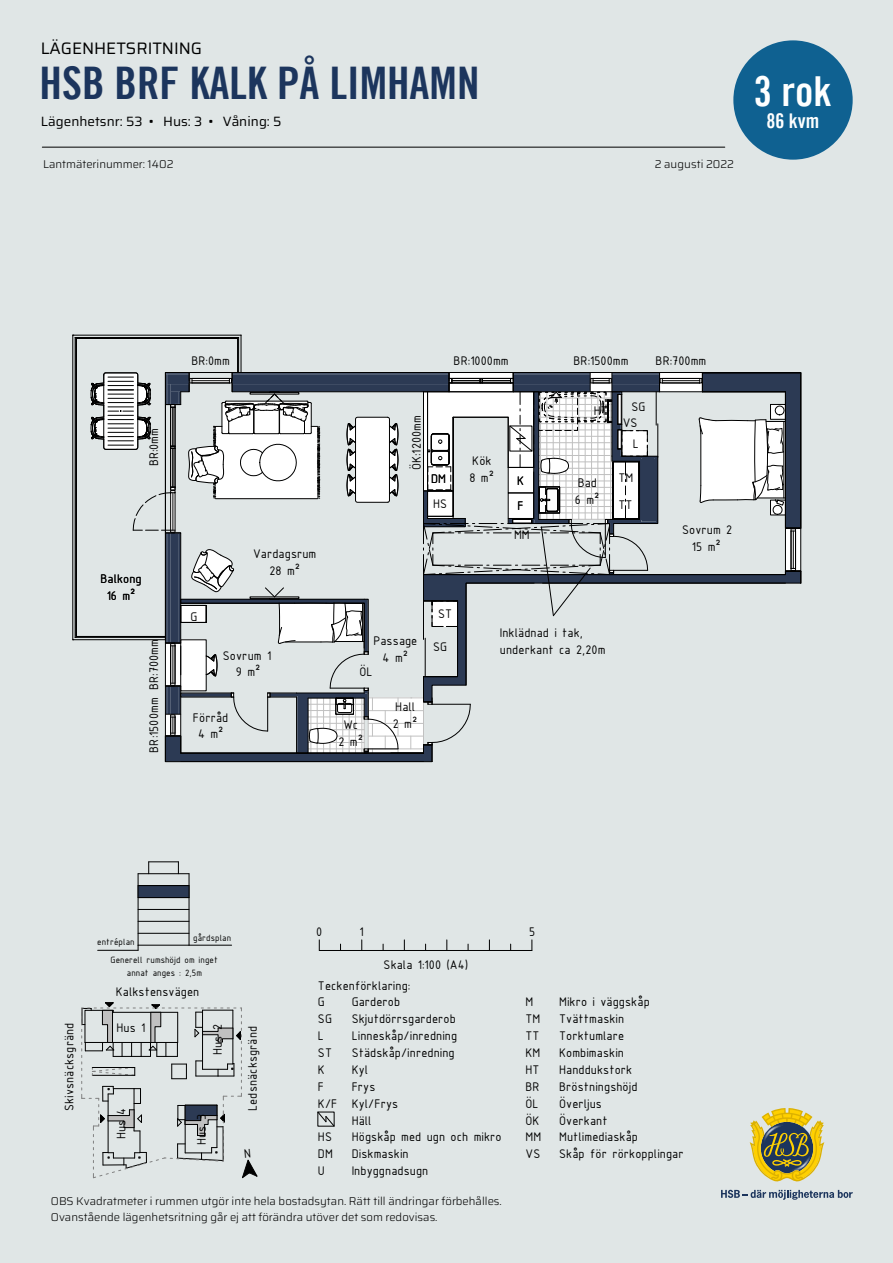
<style>
.page{position:relative;width:893px;height:1263px;background:#e0e6e6}
.page>*{position:absolute;margin:0;border:0;box-sizing:border-box;transform-origin:0 0}
.t1{font:45px "Trade Gothic LT Bold Cond Twenty";color:#1c355d}
.t2{font:41.4px "Trade Gothic LT Bold Cond Twenty";color:#feffff}
.t3{font:20.25px "Trade Gothic LT Bold Cond Twenty";color:#feffff}
.t4{font:16.65px "Saira";color:#000}
.t5{font:13.5px/17px "ISOCPEUR";letter-spacing:.005em;color:#000}
.t6{font:13.5px "Saira";color:#000}
.t7{font:300 11.25px/16.4px "Saira";color:#000}
.t8{font:9.9px/12.5px "ISOCPEUR";letter-spacing:.005em;color:#000;text-align:center}
.t9{font:9.75px "ISOCPEUR";letter-spacing:.005em;color:#000}
</style>
<div class="page">
<div style="left:733px;top:40px;width:120px;height:120px;background:#0f6191;border-radius:50%"></div>
<svg style="left:750px;top:1108px;width:74px;height:74px"></svg>
<svg style="left:721px;top:1190px;width:132px;height:10px"></svg>
<img style="left:761px;top:1122px;width:52px;height:54px">
<svg style="left:73px;top:335px;width:729px;height:427px"></svg>
<hr style="left:319px;top:950px;width:213px;height:1px;background:#000">
<hr style="left:138px;top:873px;width:51px;height:1px;background:#000">
<svg style="left:148px;top:862px;width:31px;height:12px"></svg>
<hr style="left:189px;top:945px;width:43px;height:1px;background:#000">
<hr style="left:98px;top:950px;width:40px;height:1px;background:#000">
<hr style="left:189px;top:874px;width:1px;height:71px;background:#000">
<hr style="left:138px;top:874px;width:1px;height:71px;background:#000">
<hr style="left:138px;top:909px;width:51px;height:1px;background:#000">
<hr style="left:138px;top:921px;width:51px;height:1px;background:#000">
<hr style="left:138px;top:933px;width:51px;height:1px;background:#000">
<hr style="left:138px;top:945px;width:51px;height:1px;background:#000">
<div style="left:138px;top:886px;width:51px;height:12px;background:#2c3a54"></div>
<div style="left:138px;top:885px;width:51px;height:13px;border:1px solid #000"></div>
<svg style="left:317px;top:1111px;width:18px;height:16px"></svg>
<hr style="left:42px;top:147px;width:683px;height:1px;background:#000">
<svg style="left:81px;top:1002px;width:177px;height:177px"></svg>
<p class="t4" style="left:41px;top:35px;width:163px">LÄGENHETSRITNING</p>
<h1 class="t1" style="left:40px;top:55px;width:441px">HSB BRF KALK PÅ LIMHAMN</h1>
<h2 class="t2" style="left:754px;top:66px;width:80px">3 rok</h2>
<p class="t6" style="left:41px;top:111px;width:242px">Lägenhetsnr: 53 • Hus: 3 • Våning: 5</p>
<h3 class="t3" style="left:766px;top:109px;width:54px">86 kvm</h3>
<p class="t7" style="left:43px;top:155px;width:132px">Lantmäterinummer: 1402</p>
<p class="t7" style="left:655px;top:155px;width:81px">2 augusti 2022</p>
<p class="t5" style="left:145px;top:466px;width:40px;rotate:-90deg">BR:0mm</p>
<p class="t5" style="left:100px;top:570px;width:43px;text-align:center">Balkong<br>16 m²</p>
<p class="t5" style="left:145px;top:690px;width:52px;rotate:-90deg">BR:700mm</p>
<p class="t5" style="left:145px;top:753px;width:57px;rotate:-90deg">BR:1500mm</p>
<p class="t5" style="left:191px;top:352px;width:40px">BR:0mm</p>
<p class="t5" style="left:454px;top:352px;width:57px">BR:1000mm</p>
<p class="t5" style="left:573px;top:352px;width:57px">BR:1500mm</p>
<p class="t5" style="left:656px;top:352px;width:52px">BR:700mm</p>
<p class="t5" style="left:191px;top:607px;width:8px">G</p>
<p class="t5" style="left:253px;top:545px;width:65px;text-align:center">Vardagsrum<br>28 m²</p>
<p class="t5" style="left:223px;top:646px;width:50px;text-align:center">Sovrum 1<br>9 m²</p>
<p class="t5" style="left:193px;top:708px;width:37px;text-align:center">Förråd<br>4 m²</p>
<p class="t5" style="left:408px;top:470px;width:57px;rotate:-90deg">ÖK:1200mm</p>
<p class="t5" style="left:469px;top:452px;width:26px">Kök<br>8 m²</p>
<p class="t5" style="left:431px;top:470px;width:16px">DM</p>
<p class="t5" style="left:517px;top:467px;width:8px;line-height:25.5px">K<br>F</p>
<p class="t5" style="left:514px;top:525px;width:17px">MM</p>
<p class="t5" style="left:433px;top:495px;width:15px">HS</p>
<p class="t5" style="left:594px;top:402px;width:15px">HT</p>
<p class="t5" style="left:575px;top:474px;width:26px">Bad<br>6 m²</p>
<p class="t5" style="left:631px;top:397px;width:15px">SG</p>
<p class="t5" style="left:623px;top:413px;width:16px">VS</p>
<p class="t5" style="left:633px;top:435px;width:8px">L</p>
<p class="t5" style="left:618px;top:464px;width:16px;line-height:26.8px">TM<br>TT</p>
<p class="t5" style="left:373px;top:632px;width:46px;text-align:center">Passage<br>4 m²</p>
<p class="t5" style="left:359px;top:663px;width:15px">ÖL</p>
<p class="t5" style="left:395px;top:698px;width:22px">Hall</p>
<p class="t5" style="left:343px;top:715px;width:16px">Wc</p>
<p class="t5" style="left:393px;top:715px;width:26px">2 m²</p>
<p class="t5" style="left:338px;top:732px;width:26px">2 m²</p>
<p class="t5" style="left:438px;top:605px;width:15px">ST</p>
<p class="t5" style="left:433px;top:638px;width:15px">SG</p>
<p class="t5" style="left:500px;top:624px;width:107px">Inklädnad i tak, underkant ca 2,20m</p>
<p class="t5" style="left:682px;top:520px;width:52px;text-align:center">Sovrum 2<br>15 m²</p>
<p class="t9" style="left:97px;top:936px;width:39px">entréplan</p>
<p class="t9" style="left:193px;top:932px;width:39px">gårdsplan</p>
<p class="t8" style="left:111px;top:953px;width:109px">Generell rumshöjd om inget annat anges : 2,5m</p>
<p class="t5" style="left:116px;top:983px;width:85px">Kalkstensvägen</p>
<p class="t5" style="left:60px;top:1111px;width:90px;rotate:-90deg">Skivsnäcksgränd</p>
<p class="t5" style="left:116px;top:1018px;width:31px">Hus 1</p>
<p class="t5" style="left:209px;top:1055px;width:32px;rotate:-90deg">Hus 2</p>
<p class="t5" style="left:192px;top:1145px;width:32px;rotate:-90deg">Hus 3</p>
<p class="t5" style="left:112px;top:1139px;width:33px;rotate:-90deg">Hus 4</p>
<p class="t5" style="left:243px;top:1111px;width:86px;rotate:-90deg">Ledsnäcksgränd</p>
<p class="t5" style="left:316px;top:923px;width:8px">0</p>
<p class="t5" style="left:359px;top:923px;width:6px">1</p>
<p class="t5" style="left:529px;top:923px;width:8px">5</p>
<p class="t5" style="left:384px;top:956px;width:86px">Skala 1:100 (A4)</p>
<p class="t5" style="left:318px;top:976px;width:94px">Teckenförklaring:<br>G</p>
<p class="t5" style="left:352px;top:993px;width:50px">Garderob</p>
<p class="t5" style="left:318px;top:1010px;width:16px">SG</p>
<p class="t5" style="left:352px;top:1010px;width:106px">Skjutdörrsgarderob</p>
<p class="t5" style="left:318px;top:1027px;width:8px">L</p>
<p class="t5" style="left:352px;top:1027px;width:107px">Linneskåp/inredning</p>
<p class="t5" style="left:318px;top:1044px;width:16px">ST</p>
<p class="t5" style="left:352px;top:1044px;width:104px">Städskåp/inredning</p>
<p class="t5" style="left:318px;top:1061px;width:8px">K</p>
<p class="t5" style="left:352px;top:1061px;width:18px">Kyl</p>
<p class="t5" style="left:318px;top:1078px;width:8px">F</p>
<p class="t5" style="left:352px;top:1078px;width:25px">Frys</p>
<p class="t5" style="left:318px;top:1094px;width:82px">K/F Kyl/Frys</p>
<p class="t5" style="left:352px;top:1111px;width:22px">Häll</p>
<p class="t5" style="left:318px;top:1128px;width:16px">HS</p>
<p class="t5" style="left:352px;top:1128px;width:151px">Högskåp med ugn och mikro</p>
<p class="t5" style="left:318px;top:1145px;width:16px">DM</p>
<p class="t5" style="left:352px;top:1145px;width:58px">Diskmaskin</p>
<p class="t5" style="left:318px;top:1162px;width:8px">U</p>
<p class="t5" style="left:352px;top:1162px;width:78px">Inbyggnadsugn</p>
<p class="t5" style="left:525px;top:993px;width:9px">M</p>
<p class="t5" style="left:559px;top:993px;width:92px">Mikro i väggskåp</p>
<p class="t5" style="left:525px;top:1010px;width:16px">TM</p>
<p class="t5" style="left:559px;top:1010px;width:67px">Tvättmaskin</p>
<p class="t5" style="left:525px;top:1027px;width:16px">TT</p>
<p class="t5" style="left:559px;top:1027px;width:67px">Torktumlare</p>
<p class="t5" style="left:525px;top:1044px;width:16px">KM</p>
<p class="t5" style="left:559px;top:1044px;width:66px">Kombimaskin</p>
<p class="t5" style="left:525px;top:1061px;width:16px">HT</p>
<p class="t5" style="left:559px;top:1061px;width:75px">Handdukstork</p>
<p class="t5" style="left:525px;top:1078px;width:16px">BR</p>
<p class="t5" style="left:559px;top:1078px;width:80px">Bröstningshöjd</p>
<p class="t5" style="left:525px;top:1094px;width:15px">ÖL</p>
<p class="t5" style="left:559px;top:1094px;width:44px">Överljus</p>
<p class="t5" style="left:525px;top:1111px;width:16px">ÖK</p>
<p class="t5" style="left:559px;top:1111px;width:50px">Överkant</p>
<p class="t5" style="left:525px;top:1128px;width:17px">MM</p>
<p class="t5" style="left:559px;top:1128px;width:80px">Mutlimediaskåp</p>
<p class="t5" style="left:525px;top:1145px;width:16px">VS</p>
<p class="t5" style="left:559px;top:1145px;width:126px">Skåp för rörkopplingar</p>
<p class="t7" style="left:51px;top:1193px;width:452px">OBS Kvadratmeter i rummen utgör inte hela bostadsytan. Rätt till ändringar förbehålles.<br>Ovanstående lägenhetsritning går ej att förändra utöver det som redovisas.</p>
</div>
